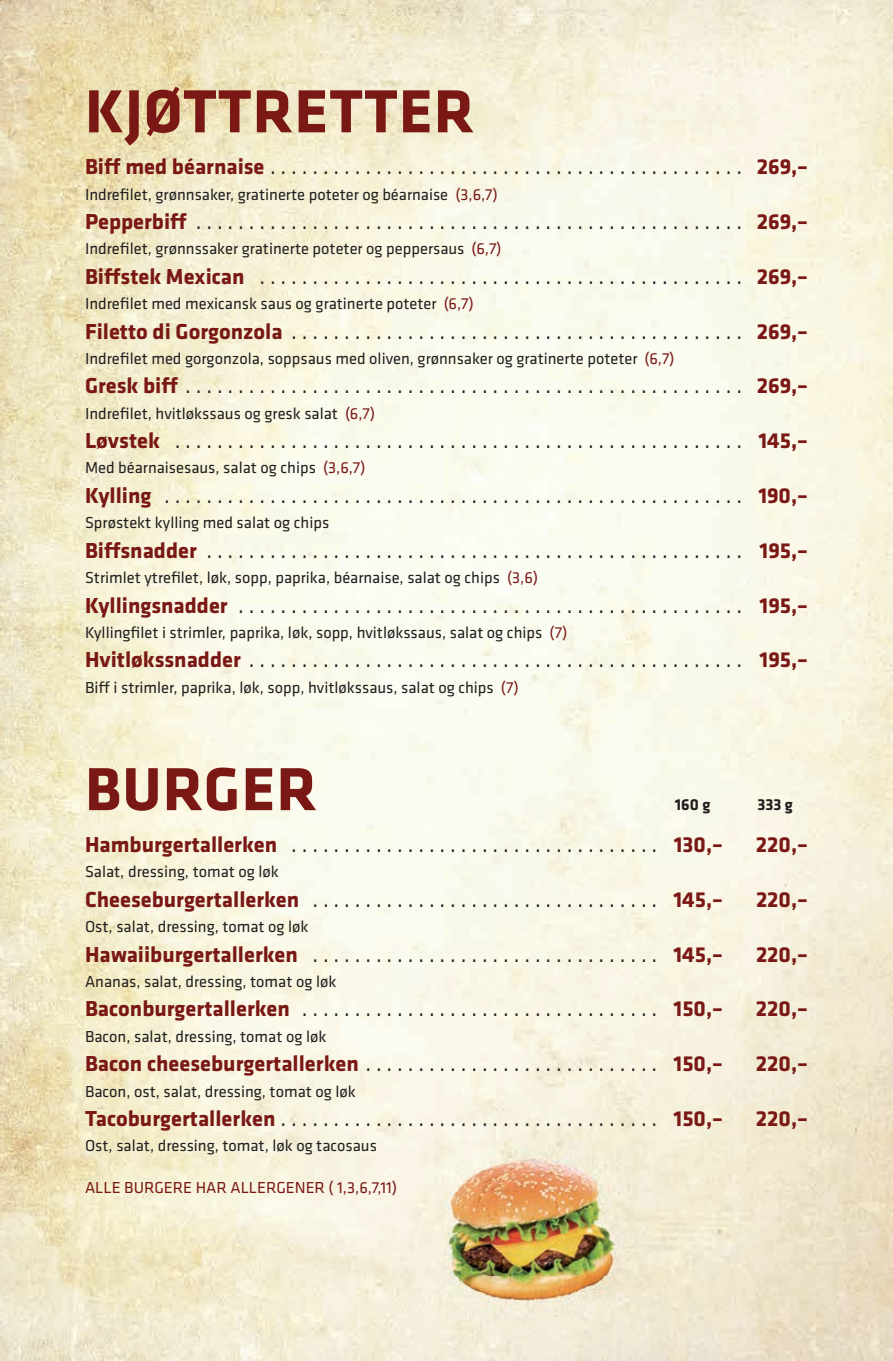
<style>
.page{position:relative;width:893px;height:1361px;background:#fff}
.page>*{position:absolute;margin:0;border:0;box-sizing:border-box;transform-origin:0 0}
.t1{font:700 63px "Klavika";letter-spacing:.02em;color:#791815}
.t2{font:22.5px "Klavika";color:#231f20}
.t3{font:700 22.5px "Klavika";color:#791815}
.t4{font:16.5px "Klavika";color:#231f20}
.t5{font:16.5px "Klavika";color:#791815}
.t6{font:700 16.5px "Klavika";color:#231f20}
.s1{font-weight:700;color:#791815}
.s2{color:#791815}
.s3{font-weight:400;color:#231f20}
</style>
<div class="page">
<img style="left:0;top:0;width:893px;height:1361px">
<img style="left:446px;top:1150px;width:177px;height:168px">
<h1 class="t1" style="left:85px;top:66px;width:391px">KJØTTRETTER</h1>
<p class="t2" style="left:85px;top:152px;width:724px"><span class="s1">Biff med béarnaise</span> . . . . . . . . . . . . . . . . . . . . . . . . . . . . . . . . . . . . . . . . . . . . . <span class="s1">269,–</span></p>
<p class="t4" style="left:85px;top:183px;width:414px">Indrefilet, grønnsaker, gratinerte poteter og béarnaise <span class="s2">(3,6,7)</span></p>
<p class="t2" style="left:85px;top:207px;width:724px"><span class="s1">Pepperbiff</span> . . . . . . . . . . . . . . . . . . . . . . . . . . . . . . . . . . . . . . . . . . . . . . . . . . . . <span class="s1">269,–</span></p>
<p class="t4" style="left:85px;top:238px;width:418px">Indrefilet, grønnssaker gratinerte poteter og peppersaus <span class="s2">(6,7)</span></p>
<p class="t2" style="left:85px;top:262px;width:724px"><span class="s1">Biffstek Mexican</span> . . . . . . . . . . . . . . . . . . . . . . . . . . . . . . . . . . . . . . . . . . . . . . <span class="s1">269,–</span></p>
<p class="t4" style="left:85px;top:293px;width:390px">Indrefilet med mexicansk saus og gratinerte poteter <span class="s2">(6,7)</span></p>
<p class="t2" style="left:85px;top:316px;width:724px"><span class="s1">Filetto di Gorgonzola</span> . . . . . . . . . . . . . . . . . . . . . . . . . . . . . . . . . . . . . . . . . . . <span class="s1">269,–</span></p>
<p class="t4" style="left:85px;top:348px;width:591px">Indrefilet med gorgonzola, soppsaus med oliven, grønnsaker og gratinerte poteter <span class="s2">(6,7)</span></p>
<p class="t2" style="left:85px;top:371px;width:724px"><span class="s1">Gresk biff</span> . . . . . . . . . . . . . . . . . . . . . . . . . . . . . . . . . . . . . . . . . . . . . . . . . . . . . <span class="s1">269,–</span></p>
<p class="t4" style="left:85px;top:402px;width:292px">Indrefilet, hvitløkssaus og gresk salat <span class="s2">(6,7)</span></p>
<p class="t2" style="left:85px;top:426px;width:724px"><span class="s1">Løvstek</span> . . . . . . . . . . . . . . . . . . . . . . . . . . . . . . . . . . . . . . . . . . . . . . . . . . . . . . <span class="s1">145,–</span></p>
<p class="t4" style="left:85px;top:457px;width:282px">Med béarnaisesaus, salat og chips <span class="s2">(3,6,7)</span></p>
<p class="t2" style="left:85px;top:481px;width:724px"><span class="s1">Kylling</span> . . . . . . . . . . . . . . . . . . . . . . . . . . . . . . . . . . . . . . . . . . . . . . . . . . . . . . . <span class="s1">190,–</span></p>
<p class="t4" style="left:85px;top:512px;width:246px">Sprøstekt kylling med salat og chips</p>
<p class="t2" style="left:85px;top:535px;width:724px"><span class="s1">Biffsnadder</span> . . . . . . . . . . . . . . . . . . . . . . . . . . . . . . . . . . . . . . . . . . . . . . . . . . . <span class="s1">195,–</span></p>
<p class="t4" style="left:85px;top:567px;width:455px">Strimlet ytrefilet, løk, sopp, paprika, béarnaise, salat og chips <span class="s2">(3,6)</span></p>
<p class="t2" style="left:85px;top:590px;width:724px"><span class="s1">Kyllingsnadder</span> . . . . . . . . . . . . . . . . . . . . . . . . . . . . . . . . . . . . . . . . . . . . . . . . <span class="s1">195,–</span></p>
<p class="t4" style="left:85px;top:621px;width:484px">Kyllingfilet i strimler, paprika, løk, sopp, hvitløkssaus, salat og chips <span class="s2">(7)</span></p>
<p class="t2" style="left:85px;top:645px;width:724px"><span class="s1">Hvitløkssnadder</span> . . . . . . . . . . . . . . . . . . . . . . . . . . . . . . . . . . . . . . . . . . . . . . . <span class="s1">195,–</span></p>
<p class="t4" style="left:85px;top:676px;width:435px">Biff i strimler, paprika, løk, sopp, hvitløkssaus, salat og chips <span class="s2">(7)</span></p>
<h1 class="t1" style="left:85px;top:743px;width:234px">BURGER</h1>
<p class="t6" style="left:675px;top:793px;width:37px">160 g</p>
<p class="t6" style="left:757px;top:793px;width:37px">333 g</p>
<p class="t2" style="left:85px;top:830px;width:639px"><span class="s1">Hamburgertallerken</span> . . . . . . . . . . . . . . . . . . . . . . . . . . . . . . . . . . . <span class="s1">130,–</span></p>
<p class="t3" style="left:756px;top:828px;width:53px">220,–</p>
<p class="t4" style="left:85px;top:861px;width:195px">Salat, dressing, tomat og løk</p>
<p class="t2" style="left:85px;top:885px;width:639px"><span class="s1">Cheeseburgertallerken</span> . . . . . . . . . . . . . . . . . . . . . . . . . . . . . . . . . <span class="s1">145,–</span></p>
<p class="t3" style="left:756px;top:883px;width:53px">220,–</p>
<p class="t4" style="left:85px;top:916px;width:225px">Ost, salat, dressing, tomat og løk</p>
<p class="t2" style="left:85px;top:939px;width:639px"><span class="s1">Hawaiiburgertallerken</span> . . . . . . . . . . . . . . . . . . . . . . . . . . . . . . . . . <span class="s1">145,–</span></p>
<p class="t3" style="left:756px;top:938px;width:53px">220,–</p>
<p class="t4" style="left:85px;top:970px;width:253px">Ananas, salat, dressing, tomat og løk</p>
<p class="t2" style="left:85px;top:994px;width:639px"><span class="s1">Baconburgertallerken</span> . . . . . . . . . . . . . . . . . . . . . . . . . . . . . . . . . . <span class="s1">150,–</span></p>
<p class="t3" style="left:756px;top:992px;width:53px">220,–</p>
<p class="t4" style="left:85px;top:1025px;width:243px">Bacon, salat, dressing, tomat og løk</p>
<p class="t3" style="left:85px;top:1047px;width:639px">Bacon cheeseburgertallerken <span class="s3">. . . . . . . . . . . . . . . . . . . . . . . . . . . .</span> 150,–</p>
<p class="t3" style="left:756px;top:1047px;width:53px">220,–</p>
<p class="t4" style="left:85px;top:1080px;width:272px">Bacon, ost, salat, dressing, tomat og løk</p>
<p class="t2" style="left:85px;top:1104px;width:639px"><span class="s1">Tacoburgertallerken</span> . . . . . . . . . . . . . . . . . . . . . . . . . . . . . . . . . . . . <span class="s1">150,–</span></p>
<p class="t3" style="left:756px;top:1102px;width:53px">220,–</p>
<p class="t4" style="left:85px;top:1135px;width:293px">Ost, salat, dressing, tomat, løk og tacosaus</p>
<p class="t5" style="left:85px;top:1177px;width:313px">ALLE BURGERE HAR ALLERGENER ( 1,3,6,7,11)</p>
</div>
